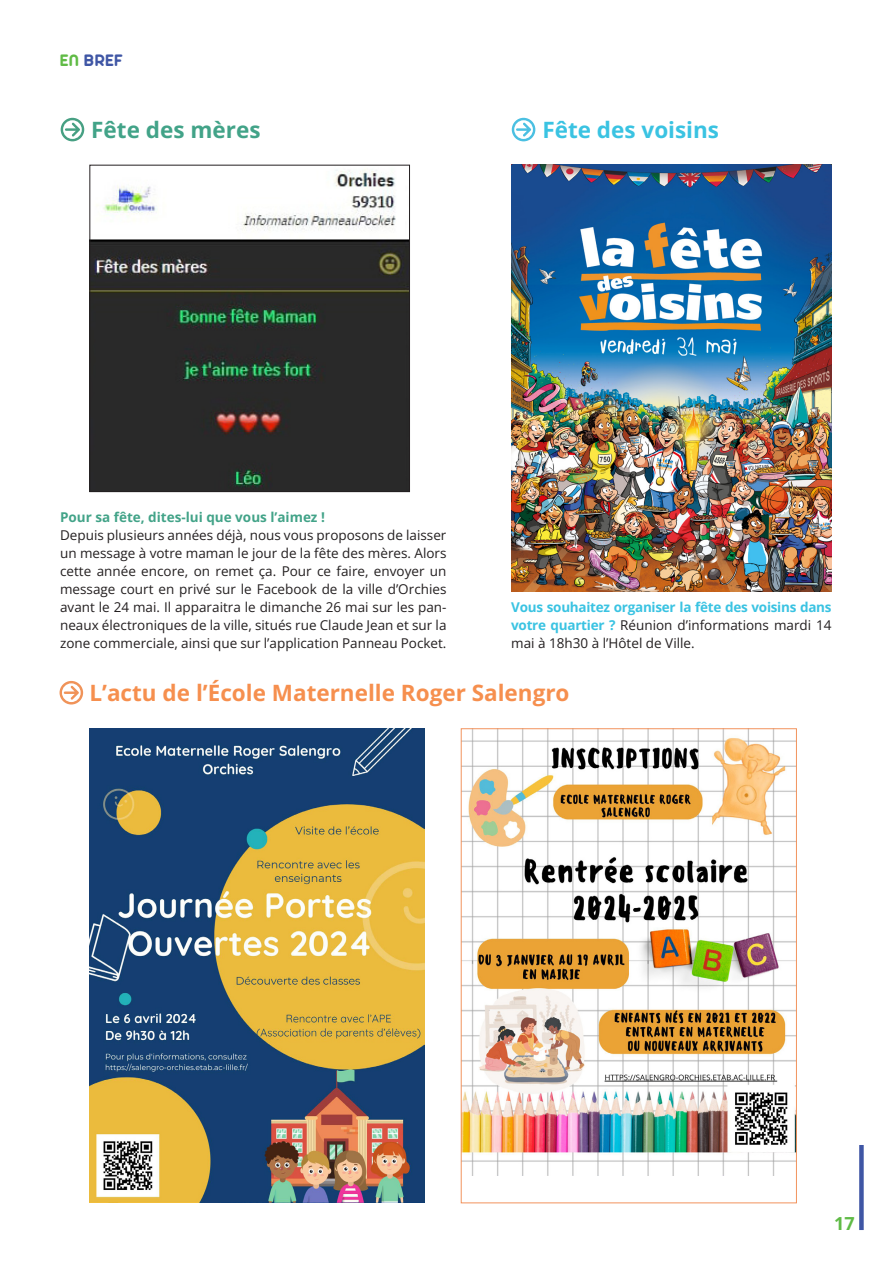
<style>
.page{position:relative;width:893px;height:1263px;background:#fff}
.page>*{position:absolute;margin:0;border:0;box-sizing:border-box;transform-origin:0 0}
.t1{font:700 22.5px "Open Sans";color:#f68f4e}
.t2{font:700 22.5px "Open Sans";color:#3ac3e2}
.t3{font:700 22.5px "Open Sans";color:#42a388}
.t4{font:700 18px "Arista Pro Trial";color:#3f56a5}
.t5{font:700 18px "Open Sans";color:#60bb46}
.t6{font:13.5px/18px "Open Sans";color:#231f20;text-align:justify}
.t7{font:700 13.5px/18px "Open Sans";letter-spacing:-.02em;color:#3ac3e2;text-align:justify}
.t8{font:700 13.5px "Open Sans";color:#42a388}
.s1{color:#60bb46}
.s2{font-weight:400;color:#231f20}
</style>
<div class="page">
<div style="left:859px;top:1145px;width:5px;height:85px;background:#3f56a5"></div>
<img style="left:91px;top:169px;width:317px;height:321px">
<div style="left:89px;top:165px;width:321px;height:327px;border:1px solid #231f20"></div>
<svg style="left:61px;top:118px;width:23px;height:23px"></svg>
<img style="left:89px;top:728px;width:336px;height:474px">
<img style="left:463px;top:730px;width:332px;height:446px">
<div style="left:461px;top:728px;width:336px;height:475px;border:1px solid #f2935d"></div>
<svg style="left:60px;top:681px;width:23px;height:23px"></svg>
<img style="left:511px;top:164px;width:321px;height:427px">
<svg style="left:512px;top:118px;width:23px;height:23px"></svg>
<p class="t4" style="left:60px;top:49px;width:65px"><span class="s1">EN</span> BREF</p>
<p class="t3" style="left:91px;top:114px;width:171px">Fête des mères</p>
<p class="t2" style="left:542px;top:114px;width:178px">Fête des voisins</p>
<p class="t8" style="left:60px;top:508px;width:266px">Pour sa fête, dites-lui que vous l’aimez !</p>
<p class="t6" style="left:60px;top:526px;width:388px">Depuis plusieurs années déjà, nous vous proposons de laisser un message à votre maman le jour de la fête des mères. Alors cette année encore, on remet ça. Pour ce faire, envoyer un message court en privé sur le Facebook de la ville d’Orchies avant le 24 mai. Il apparaitra le dimanche 26 mai sur les pan&shy;neaux électroniques de la ville, situés rue Claude Jean et sur la zone commerciale, ainsi que sur l’application Panneau Pocket.</p>
<p class="t7" style="left:511px;top:598px;width:322px">Vous souhaitez organiser la fête des voisins dans votre quartier ? <span class="s2">Réunion d’informations mardi 14 mai à 18h30 à l’Hôtel de Ville.</span></p>
<p class="t1" style="left:89px;top:677px;width:482px">L’actu de l’École Maternelle Roger Salengro</p>
<h2 class="t5" style="left:834px;top:1211px;width:22px">17</h2>
</div>
